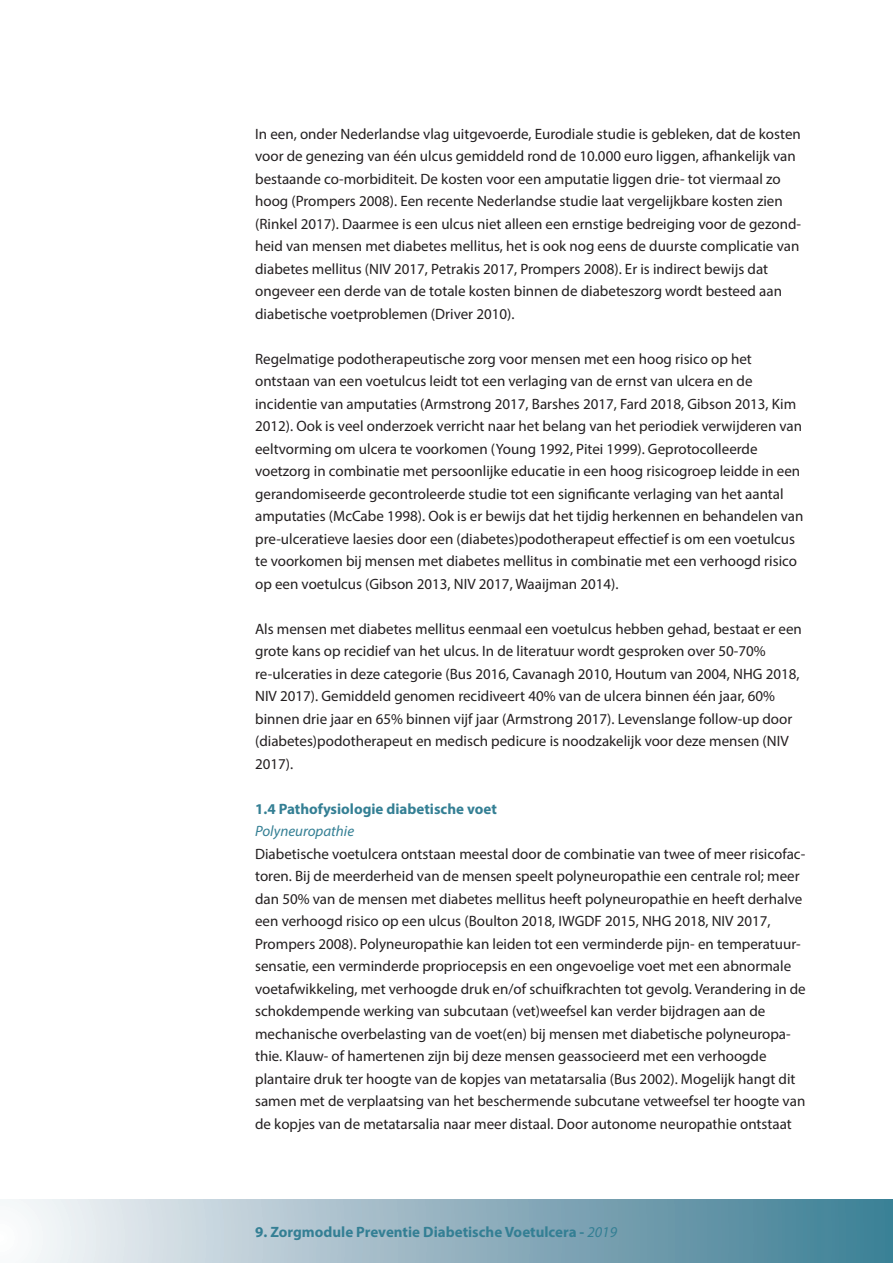
<style>
.page{position:relative;width:893px;height:1263px;background:#fff}
.page>*{position:absolute;margin:0;border:0;box-sizing:border-box;transform-origin:0 0}
.t1{font:15px/22.5px "Myriad Pro";color:#231f20}
.t2{font:700 15px "Myriad Pro";color:#347f94}
.t3{font:italic 15px "Myriad Pro";color:#347f94}
.s1{font-weight:400;font-style:italic}
</style>
<div class="page">
<div style="left:0;top:1199px;width:893px;height:64px;background:linear-gradient(to right,#f7f5f7,#397a91)"></div>
<p class="t1" style="left:255px;top:122px;width:547px">In een, onder Nederlandse vlag uitgevoerde, Eurodiale studie is gebleken, dat de kosten voor de genezing van één ulcus gemiddeld rond de 10.000 euro liggen, afhankelijk van bestaande co-morbiditeit. De kosten voor een amputatie liggen drie- tot viermaal zo hoog (Prompers 2008). Een recente Nederlandse studie laat vergelijkbare kosten zien (Rinkel 2017). Daarmee is een ulcus niet alleen een ernstige bedreiging voor de gezond&shy;heid van mensen met diabetes mellitus, het is ook nog eens de duurste complicatie van diabetes mellitus (NIV 2017, Petrakis 2017, Prompers 2008). Er is indirect bewijs dat ongeveer een derde van de totale kosten binnen de diabeteszorg wordt besteed aan diabetische voetproblemen (Driver 2010).</p>
<p class="t1" style="left:255px;top:347px;width:550px">Regelmatige podotherapeutische zorg voor mensen met een hoog risico op het ontstaan van een voetulcus leidt tot een verlaging van de ernst van ulcera en de incidentie van amputaties (Armstrong 2017, Barshes 2017, Fard 2018, Gibson 2013, Kim 2012). Ook is veel onderzoek verricht naar het belang van het periodiek verwijderen van eeltvorming om ulcera te voorkomen (Young 1992, Pitei 1999). Geprotocolleerde voetzorg in combinatie met persoonlijke educatie in een hoog risicogroep leidde in een gerandomiseerde gecontroleerde studie tot een significante verlaging van het aantal amputaties (McCabe 1998). Ook is er bewijs dat het tijdig herkennen en behandelen van pre-ulceratieve laesies door een (diabetes)podotherapeut effectief is om een voetulcus te voorkomen bij mensen met diabetes mellitus in combinatie met een verhoogd risico op een voetulcus (Gibson 2013, NIV 2017, Waaijman 2014).</p>
<p class="t1" style="left:255px;top:617px;width:548px">Als mensen met diabetes mellitus eenmaal een voetulcus hebben gehad, bestaat er een grote kans op recidief van het ulcus. In de literatuur wordt gesproken over 50-70% re-ulceraties in deze categorie (Bus 2016, Cavanagh 2010, Houtum van 2004, NHG 2018, NIV 2017). Gemiddeld genomen recidiveert 40% van de ulcera binnen één jaar, 60% binnen drie jaar en 65% binnen vijf jaar (Armstrong 2017). Levenslange follow-up door (diabetes)podotherapeut en medisch pedicure is noodzakelijk voor deze mensen (NIV 2017).</p>
<p class="t2" style="left:255px;top:799px;width:243px">1.4 Pathofysiologie diabetische voet</p>
<p class="t3" style="left:255px;top:822px;width:101px">Polyneuropathie</p>
<p class="t1" style="left:255px;top:842px;width:552px">Diabetische voetulcera ontstaan meestal door de combinatie van twee of meer risicofac&shy;toren. Bij de meerderheid van de mensen speelt polyneuropathie een centrale rol; meer dan 50% van de mensen met diabetes mellitus heeft polyneuropathie en heeft derhalve een verhoogd risico op een ulcus (Boulton 2018, IWGDF 2015, NHG 2018, NIV 2017, Prompers 2008). Polyneuropathie kan leiden tot een verminderde pijn- en temperatuur&shy;sensatie, een verminderde propriocepsis en een ongevoelige voet met een abnormale voetafwikkeling, met verhoogde druk en/of schuifkrachten tot gevolg. Verandering in de schokdempende werking van subcutaan (vet)weefsel kan verder bijdragen aan de mechanische overbelasting van de voet(en) bij mensen met diabetische polyneuropa&shy;thie. Klauw- of hamertenen zijn bij deze mensen geassocieerd met een verhoogde plantaire druk ter hoogte van de kopjes van metatarsalia (Bus 2002). Mogelijk hangt dit samen met de verplaatsing van het beschermende subcutane vetweefsel ter hoogte van de kopjes van de metatarsalia naar meer distaal. Door autonome neuropathie ontstaat</p>
<p class="t2" style="left:255px;top:1222px;width:363px">9. Zorgmodule Preventie Diabetische Voetulcera - <span class="s1">2019</span></p>
</div>
